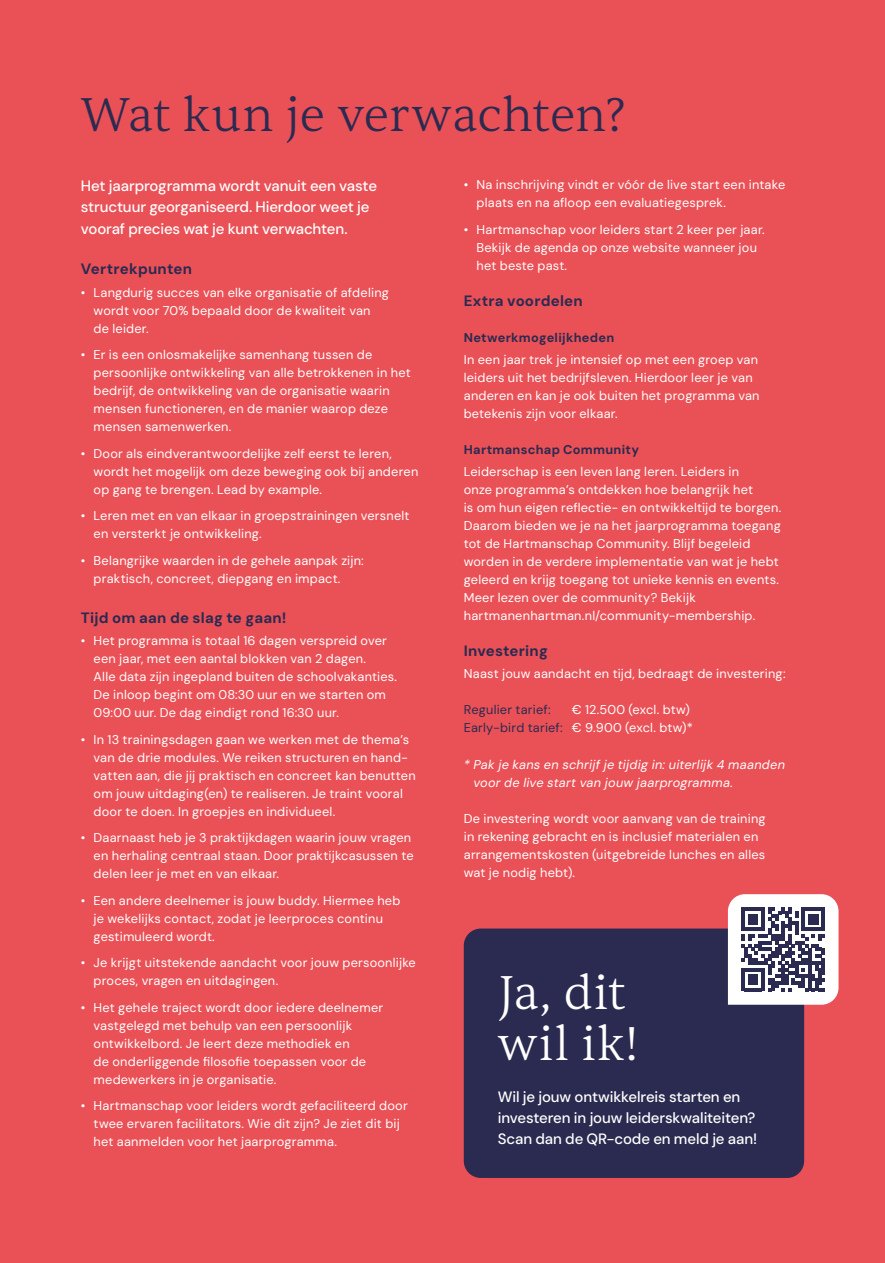
<style>
.page{position:relative;width:885px;height:1263px;background:#fff}
.page>*{position:absolute;margin:0;border:0;box-sizing:border-box;transform-origin:0 0}
.t1{font:300 48px "Sentient";letter-spacing:-.005em;color:#2b2a50}
.t2{font:300 48px/51px "Sentient";letter-spacing:.025em;color:#fff}
.t3{font:500 15px/21.3px "DM Sans";letter-spacing:-.01em;color:#fff}
.t4{font:700 15px "DM Sans";letter-spacing:.015em;color:#2b2a50}
.t5{font:12.75px/18px "DM Sans";letter-spacing:.015em;color:#fff}
.t6{font:italic 12.75px/18px "DM Sans";letter-spacing:.02em;color:#fff}
.t7{font:700 12.75px "DM Sans";letter-spacing:.025em;color:#2b2a50}
.t8{font:12.75px "DM Sans";letter-spacing:.015em;color:#2b2a50}
.s1{color:#2b2a50}
</style>
<div class="page">
<div style="left:0;top:0;width:884px;height:1263px;background:#ea5157"></div>
<div style="left:463px;top:928px;width:341px;height:250px;background:#2b2a50"></div>
<svg style="left:727px;top:894px;width:111px;height:111px;background:#b0acba"></svg>
<h1 class="t1" style="left:81px;top:86px;width:546px">Wat kun je verwachten?</h1>
<p class="t3" style="left:81px;top:175px;width:297px">Het jaarprogramma wordt vanuit een vaste structuur georganiseerd. Hierdoor weet je vooraf precies wat je kunt verwachten.</p>
<p class="t4" style="left:81px;top:260px;width:113px">Vertrekpunten</p>
<p class="t5" style="left:94px;top:283px;width:297px;text-indent:-13px">• Langdurig succes van elke organisatie of afdeling wordt voor 70% bepaald door de kwaliteit van de leider.</p>
<p class="t5" style="left:94px;top:345px;width:319px;text-indent:-13px">• Er is een onlosmakelijke samenhang tussen de persoonlijke ontwikkeling van alle betrokkenen in het bedrijf, de ontwikkeling van de organisatie waarin mensen functioneren, en de manier waarop deze mensen samenwerken.</p>
<p class="t5" style="left:94px;top:444px;width:326px;text-indent:-13px">• Door als eindverantwoordelijke zelf eerst te leren, wordt het mogelijk om deze beweging ook bij anderen op gang te brengen. Lead by example.</p>
<p class="t5" style="left:94px;top:507px;width:317px;text-indent:-13px">• Leren met en van elkaar in groepstrainingen versnelt en versterkt je ontwikkeling.</p>
<p class="t5" style="left:94px;top:551px;width:272px;text-indent:-13px">• Belangrijke waarden in de gehele aanpak zijn: praktisch, concreet, diepgang en impact.</p>
<p class="t4" style="left:81px;top:608px;width:207px">Tijd om aan de slag te gaan!</p>
<p class="t5" style="left:94px;top:631px;width:305px;text-indent:-13px">• Het programma is totaal 16 dagen verspreid over een jaar, met een aantal blokken van 2 dagen.<br>Alle data zijn ingepland buiten de schoolvakanties.<br>De inloop begint om 08:30 uur en we starten om 09:00 uur. De dag eindigt rond 16:30 uur.</p>
<p class="t5" style="left:94px;top:730px;width:323px;text-indent:-13px">• In 13 trainingsdagen gaan we werken met de thema’s van de drie modules. We reiken structuren en hand&shy;vatten aan, die jij praktisch en concreet kan benutten om jouw uitdaging(en) te realiseren. Je traint vooral door te doen. In groepjes en individueel.</p>
<p class="t5" style="left:94px;top:829px;width:321px;text-indent:-13px">• Daarnaast heb je 3 praktijkdagen waarin jouw vragen en herhaling centraal staan. Door praktijkcasussen te delen leer je met en van elkaar.</p>
<p class="t5" style="left:94px;top:891px;width:308px;text-indent:-13px">• Een andere deelnemer is jouw buddy. Hiermee heb je wekelijks contact, zodat je leerproces continu gestimuleerd wordt.</p>
<p class="t5" style="left:94px;top:954px;width:324px;text-indent:-13px">• Je krijgt uitstekende aandacht voor jouw persoonlijke proces, vragen en uitdagingen.</p>
<p class="t5" style="left:94px;top:998px;width:291px;text-indent:-13px">• Het gehele traject wordt door iedere deelnemer vastgelegd met behulp van een persoonlijk ontwikkelbord. Je leert deze methodiek en<br>de onderliggende filosofie toepassen voor de medewerkers in je organisatie.</p>
<p class="t5" style="left:94px;top:1097px;width:315px;text-indent:-13px">• Hartmanschap voor leiders wordt gefaciliteerd door twee ervaren facilitators. Wie dit zijn? Je ziet dit bij het aanmelden voor het jaarprogramma.</p>
<p class="t5" style="left:476px;top:176px;width:310px;text-indent:-13px">• Na inschrijving vindt er vóór de live start een intake plaats en na afloop een evaluatiegesprek.</p>
<p class="t5" style="left:476px;top:220px;width:290px;text-indent:-13px">• Hartmanschap voor leiders start 2 keer per jaar.<br>Bekijk de agenda op onze website wanneer jou het beste past.</p>
<p class="t4" style="left:463px;top:291px;width:120px">Extra voordelen</p>
<p class="t7" style="left:463px;top:329px;width:152px">Netwerkmogelijkheden</p>
<p class="t5" style="left:463px;top:350px;width:297px">In een jaar trek je intensief op met een groep van leiders uit het bedrijfsleven. Hierdoor leer je van anderen en kan je ook buiten het programma van betekenis zijn voor elkaar.</p>
<p class="t7" style="left:463px;top:441px;width:177px">Hartmanschap Community</p>
<p class="t5" style="left:463px;top:463px;width:319px">Leiderschap is een leven lang leren. Leiders in<br>onze programma’s ontdekken hoe belangrijk het<br>is om hun eigen reflectie- en ontwikkeltijd te borgen.<br>Daarom bieden we je na het jaarprogramma toegang tot de Hartmanschap Community. Blijf begeleid worden in de verdere implementatie van wat je hebt geleerd en krijg toegang tot unieke kennis en events.<br>Meer lezen over de community? Bekijk hartmanenhartman.nl/community-membership.</p>
<p class="t4" style="left:463px;top:641px;width:86px">Investering</p>
<p class="t5" style="left:463px;top:665px;width:323px">Naast jouw aandacht en tijd, bedraagt de investering:</p>
<p class="t8" style="left:463px;top:702px;width:88px">Regulier tarief:</p>
<p class="t5" style="left:463px;top:701px;width:230px;text-align:right">€ 12.500 (excl. btw)<br><span class="s1">Early-bird tarief:</span> € 9.900 (excl. btw)*</p>
<p class="t6" style="left:473px;top:755px;width:313px;text-indent:-10px">* Pak je kans en schrijf je tijdig in: uiterlijk 4 maanden voor de live start van jouw jaarprogramma.</p>
<p class="t5" style="left:463px;top:809px;width:303px">De investering wordt voor aanvang van de training in rekening gebracht en is inclusief materialen en arrangementskosten (uitgebreide lunches en alles wat je nodig hebt).</p>
<h1 class="t2" style="left:497px;top:967px;width:142px">Ja, dit wil ik!</h1>
<p class="t3" style="left:497px;top:1086px;width:261px">Wil je jouw ontwikkelreis starten en investeren in jouw leiderskwaliteiten?<br>Scan dan de QR-code en meld je aan!</p>
</div>
